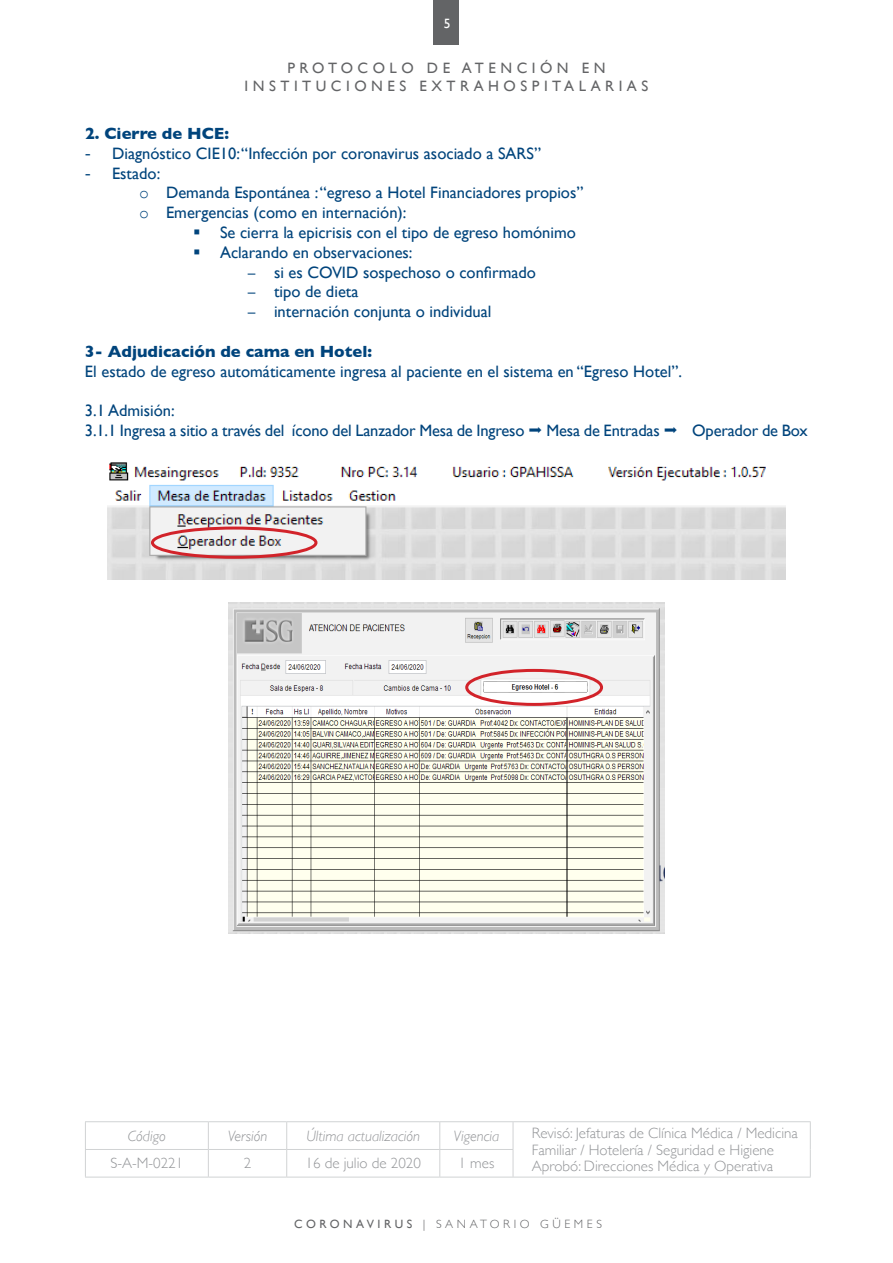
<style>
.page{position:relative;width:893px;height:1263px;background:#fff}
.page>*{position:absolute;margin:0;border:0;box-sizing:border-box;transform-origin:0 0}
.t1{font:16.5px/19.8px "Gill Sans";color:#00447c}
.t2{font:700 16.5px "Gill Sans";color:#00447c}
.t3{font:300 15px/16.5px "Gill Sans";color:#939598}
.t4{font:15px/18px "Gill Sans";letter-spacing:.3em;color:#636466;text-align:center}
.t5{font:italic 300 15px "Gill Sans";color:#939598}
.t6{font:13.5px "Gill Sans";color:#fff}
.t7{font:300 12px "Gill Sans";letter-spacing:.3em;color:#636466}
.s1{font-family:"Arial"}
.s2{font-family:"Courier New"}
.s3{font-weight:400}
</style>
<div class="page">
<div style="left:434px;top:0;width:25px;height:44px;background:#636466"></div>
<hr style="left:513px;top:1177px;width:298px;height:1px;background:#d1d3d4">
<hr style="left:85px;top:1121px;width:123px;height:1px;background:#d1d3d4">
<hr style="left:208px;top:1121px;width:79px;height:1px;background:#d1d3d4">
<hr style="left:287px;top:1121px;width:153px;height:1px;background:#d1d3d4">
<hr style="left:440px;top:1121px;width:73px;height:1px;background:#d1d3d4">
<hr style="left:513px;top:1121px;width:298px;height:1px;background:#d1d3d4">
<hr style="left:85px;top:1149px;width:123px;height:1px;background:#d1d3d4">
<svg style="left:85px;top:1122px;width:1px;height:55px"></svg>
<hr style="left:208px;top:1149px;width:79px;height:1px;background:#d1d3d4">
<svg style="left:208px;top:1122px;width:1px;height:55px"></svg>
<hr style="left:287px;top:1149px;width:153px;height:1px;background:#d1d3d4">
<svg style="left:286px;top:1122px;width:1px;height:55px"></svg>
<hr style="left:440px;top:1149px;width:73px;height:1px;background:#d1d3d4">
<svg style="left:439px;top:1122px;width:1px;height:55px"></svg>
<svg style="left:513px;top:1122px;width:1px;height:55px"></svg>
<svg style="left:810px;top:1122px;width:1px;height:55px"></svg>
<hr style="left:85px;top:1177px;width:123px;height:1px;background:#d1d3d4">
<hr style="left:208px;top:1177px;width:79px;height:1px;background:#d1d3d4">
<hr style="left:287px;top:1177px;width:153px;height:1px;background:#d1d3d4">
<hr style="left:440px;top:1177px;width:73px;height:1px;background:#d1d3d4">
<img style="left:107px;top:462px;width:678px;height:118px">
<img style="left:229px;top:603px;width:435px;height:331px">
<div style="left:151px;top:526px;width:166px;height:33px;border:3px solid #d2232a;border-radius:50%"></div>
<div style="left:465px;top:669px;width:138px;height:37px;border:3px solid #d2232a;border-radius:50%"></div>
<p class="t6" style="left:444px;top:16px;width:8px">5</p>
<p class="t4" style="left:245px;top:59px;width:405px">PROTOCOLO DE ATENCIÓN EN<br>INSTITUCIONES EXTRAHOSPITALARIAS</p>
<p class="t2" style="left:85px;top:120px;width:146px">2. Cierre de HCE:</p>
<p class="t1" style="left:85px;top:143px;width:458px"><span class="s1">-</span> Diagnóstico CIE10: “Infección por coronavirus asociado a SARS”</p>
<p class="t1" style="left:139px;top:163px;width:446px;text-indent:-54px"><span class="s1">-</span> Estado:<br><span class="s2">o</span> Demanda Espontánea : “egreso a Hotel Financiadores propios” <span class="s2">o</span> Emergencias (como en internación):</p>
<p class="t1" style="left:193px;top:222px;width:384px">▪ Se cierra la epicrisis con el tipo de egreso homónimo</p>
<p class="t1" style="left:274px;top:242px;width:263px;text-indent:-81px">▪ Aclarando en observaciones:<br>si es COVID sospechoso o confirmado tipo de dieta<br>internación conjunta o individual</p>
<p class="t2" style="left:85px;top:338px;width:289px">3- Adjudicación de cama en Hotel:</p>
<p class="t1" style="left:85px;top:361px;width:599px">El estado de egreso automáticamente ingresa al paciente en el sistema en “Egreso Hotel”.</p>
<p class="t1" style="left:85px;top:400px;width:441px">3.1 Admisión:<br>3.1.1 Ingresa a sitio a través del ícono del Lanzador Mesa de Ingreso</p>
<p class="t1" style="left:546px;top:420px;width:115px">Mesa de Entradas</p>
<p class="t1" style="left:692px;top:420px;width:117px">Operador de Box</p>
<p class="t5" style="left:128px;top:1127px;width:39px">Código</p>
<p class="t5" style="left:228px;top:1127px;width:41px">Versión</p>
<p class="t5" style="left:306px;top:1127px;width:115px">Última actualización</p>
<p class="t5" style="left:454px;top:1127px;width:47px">Vigencia</p>
<p class="t3" style="left:532px;top:1124px;width:268px">Revisó: Jefaturas de Clínica Médica / Medicina<br>Familiar / Hotelería / Seguridad e Higiene</p>
<p class="t3" style="left:110px;top:1154px;width:74px">S-A-M-0221</p>
<p class="t3" style="left:244px;top:1154px;width:9px">2</p>
<p class="t3" style="left:306px;top:1154px;width:117px">16 de julio de 2020</p>
<p class="t3" style="left:459px;top:1154px;width:37px">1 mes</p>
<p class="t3" style="left:532px;top:1157px;width:243px">Aprobó: Direcciones Médica y Operativa</p>
<p class="t7" style="left:294px;top:1215px;width:309px"><span class="s3">CORONAVIRUS</span> | SANATORIO GÜEMES</p>
</div>
